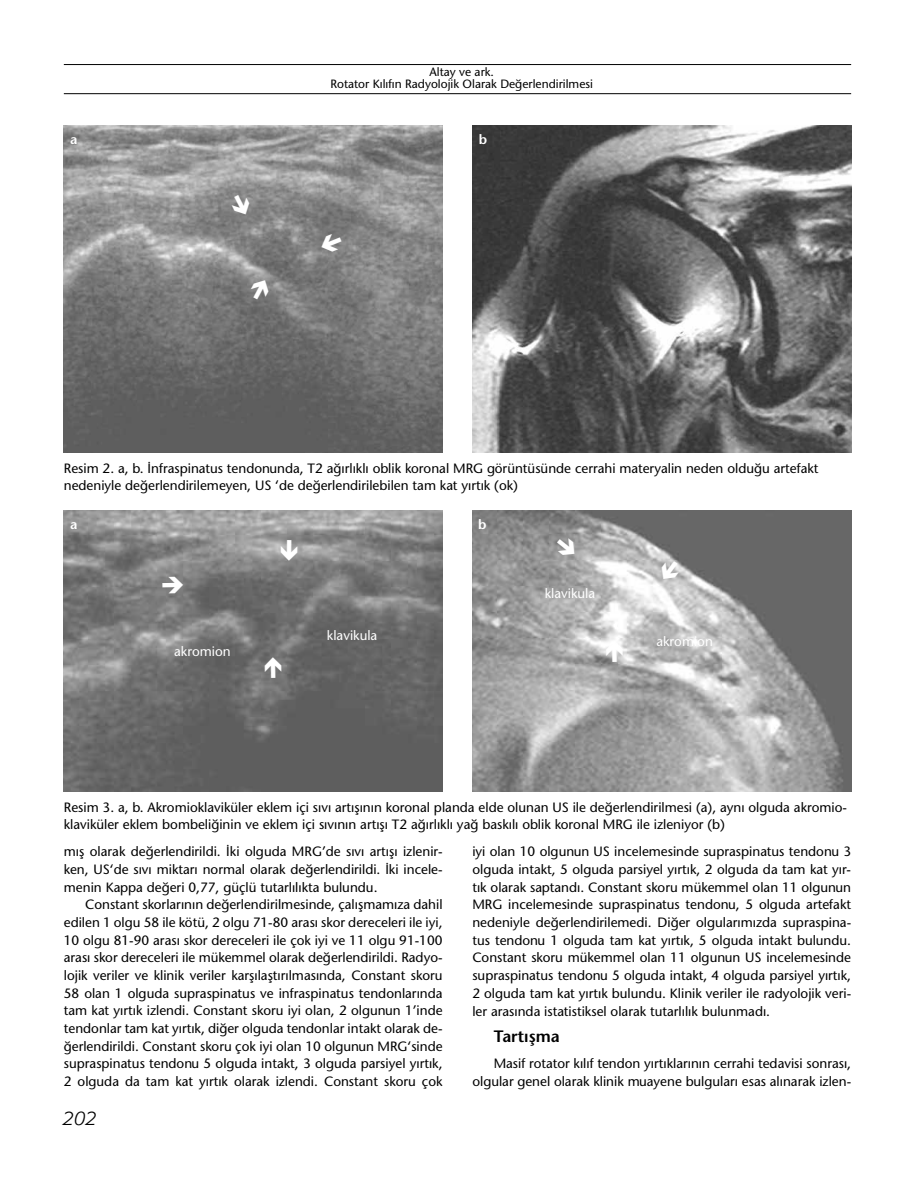
<style>
.page{position:relative;width:915px;height:1191px;background:#fff}
.page>*{position:absolute;margin:0;border:0;box-sizing:border-box;transform-origin:0 0}
.t1{font:19.5px "Formata Light Ita Tr";color:#000}
.t2{font:700 16.5px "Stone Sans";color:#000}
.t3{font:13.5px/17.7px "Stone Sans Normal Tr";color:#000;text-align:justify}
.t4{font:13.5px "Stone Sans Normal Tr";color:#fff}
.t5{font:700 13.5px "Stone Sans";color:#fff}
.t6{font:12px/12px "Stone Sans Normal Tr";color:#000;text-align:center}
</style>
<div class="page">
<hr style="left:64px;top:93px;width:786px;height:1px;background:#000">
<hr style="left:64px;top:64px;width:786px;height:1px;background:#000">
<img style="left:64px;top:510px;width:378px;height:281px">
<img style="left:472px;top:510px;width:378px;height:281px">
<img style="left:64px;top:126px;width:378px;height:326px">
<img style="left:472px;top:126px;width:378px;height:326px">
<svg style="left:281px;top:540px;width:17px;height:21px"></svg>
<svg style="left:553px;top:534px;width:26px;height:26px"></svg>
<svg style="left:656px;top:557px;width:26px;height:27px"></svg>
<svg style="left:264px;top:657px;width:18px;height:21px"></svg>
<svg style="left:605px;top:641px;width:18px;height:21px"></svg>
<svg style="left:162px;top:577px;width:21px;height:17px"></svg>
<svg style="left:229px;top:192px;width:24px;height:26px"></svg>
<svg style="left:318px;top:231px;width:26px;height:24px"></svg>
<svg style="left:248px;top:276px;width:24px;height:26px"></svg>
<p class="t6" style="left:330px;top:66px;width:264px">Altay ve ark.<br>Rotator Kılıfın Radyolojik Olarak Değerlendirilmesi</p>
<p class="t5" style="left:70px;top:131px;width:9px">a</p>
<p class="t5" style="left:478px;top:131px;width:10px">b</p>
<p class="t3" style="left:64px;top:459px;width:756px;line-height:17.2px">Resim 2. a, b. İnfraspinatus tendonunda, T2 ağırlıklı oblik koronal MRG görüntüsünde cerrahi materyalin neden olduğu artefakt nedeniyle değerlendirilemeyen, US ‘de değerlendirilebilen tam kat yırtık (ok)</p>
<p class="t5" style="left:70px;top:516px;width:9px">a</p>
<p class="t5" style="left:478px;top:516px;width:10px">b</p>
<p class="t4" style="left:174px;top:643px;width:58px">akromion</p>
<p class="t4" style="left:327px;top:627px;width:52px">klavikula</p>
<p class="t4" style="left:544px;top:584px;width:52px">klavikula</p>
<p class="t4" style="left:656px;top:633px;width:58px">akromion</p>
<p class="t3" style="left:64px;top:798px;width:784px;line-height:17.2px">Resim 3. a, b. Akromioklaviküler eklem içi sıvı artışının koronal planda elde olunan US ile değerlendirilmesi (a), aynı olguda akromio&shy;klaviküler eklem bombeliğinin ve eklem içi sıvının artışı T2 ağırlıklı yağ baskılı oblik koronal MRG ile izleniyor (b)</p>
<p class="t3" style="left:64px;top:842px;width:380px">mış olarak değerlendirildi. İki olguda MRG’de sıvı artışı izlenir&shy;ken, US‘de sıvı miktarı normal olarak değerlendirildi. İki incele&shy;menin Kappa değeri 0,77, güçlü tutarlılıkta bulundu.</p>
<p class="t3" style="left:64px;top:895px;width:380px;text-indent:21px">Constant skorlarının değerlendirilmesinde, çalışmamıza dahil edilen 1 olgu 58 ile kötü, 2 olgu 71-80 arası skor dereceleri ile iyi, 10 olgu 81-90 arası skor dereceleri ile çok iyi ve 11 olgu 91-100 arası skor dereceleri ile mükemmel olarak değerlendirildi. Radyo&shy;lojik veriler ve klinik veriler karşılaştırılmasında, Constant skoru 58 olan 1 olguda supraspinatus ve infraspinatus tendonlarında tam kat yırtık izlendi. Constant skoru iyi olan, 2 olgunun 1’inde tendonlar tam kat yırtık, diğer olguda tendonlar intakt olarak de&shy;ğerlendirildi. Constant skoru çok iyi olan 10 olgunun MRG‘sinde supraspinatus tendonu 5 olguda intakt, 3 olguda parsiyel yırtık, 2 olguda da tam kat yırtık olarak izlendi. Constant skoru çok</p>
<h1 class="t1" style="left:63px;top:1106px;width:36px">202</h1>
<p class="t3" style="left:472px;top:842px;width:380px">iyi olan 10 olgunun US incelemesinde supraspinatus tendonu 3 olguda intakt, 5 olguda parsiyel yırtık, 2 olguda da tam kat yır&shy;tık olarak saptandı. Constant skoru mükemmel olan 11 olgunun MRG incelemesinde supraspinatus tendonu, 5 olguda artefakt nedeniyle değerlendirilemedi. Diğer olgularımızda supraspina&shy;tus tendonu 1 olguda tam kat yırtık, 5 olguda intakt bulundu.<br>Constant skoru mükemmel olan 11 olgunun US incelemesinde supraspinatus tendonu 5 olguda intakt, 4 olguda parsiyel yırtık, 2 olguda tam kat yırtık bulundu. Klinik veriler ile radyolojik veri&shy;ler arasında istatistiksel olarak tutarlılık bulunmadı.</p>
<p class="t2" style="left:493px;top:1026px;width:68px">Tartışma</p>
<p class="t3" style="left:472px;top:1054px;width:380px;text-align:right">Masif rotator kılıf tendon yırtıklarının cerrahi tedavisi sonrası, olgular genel olarak klinik muayene bulguları esas alınarak izlen-</p>
</div>
